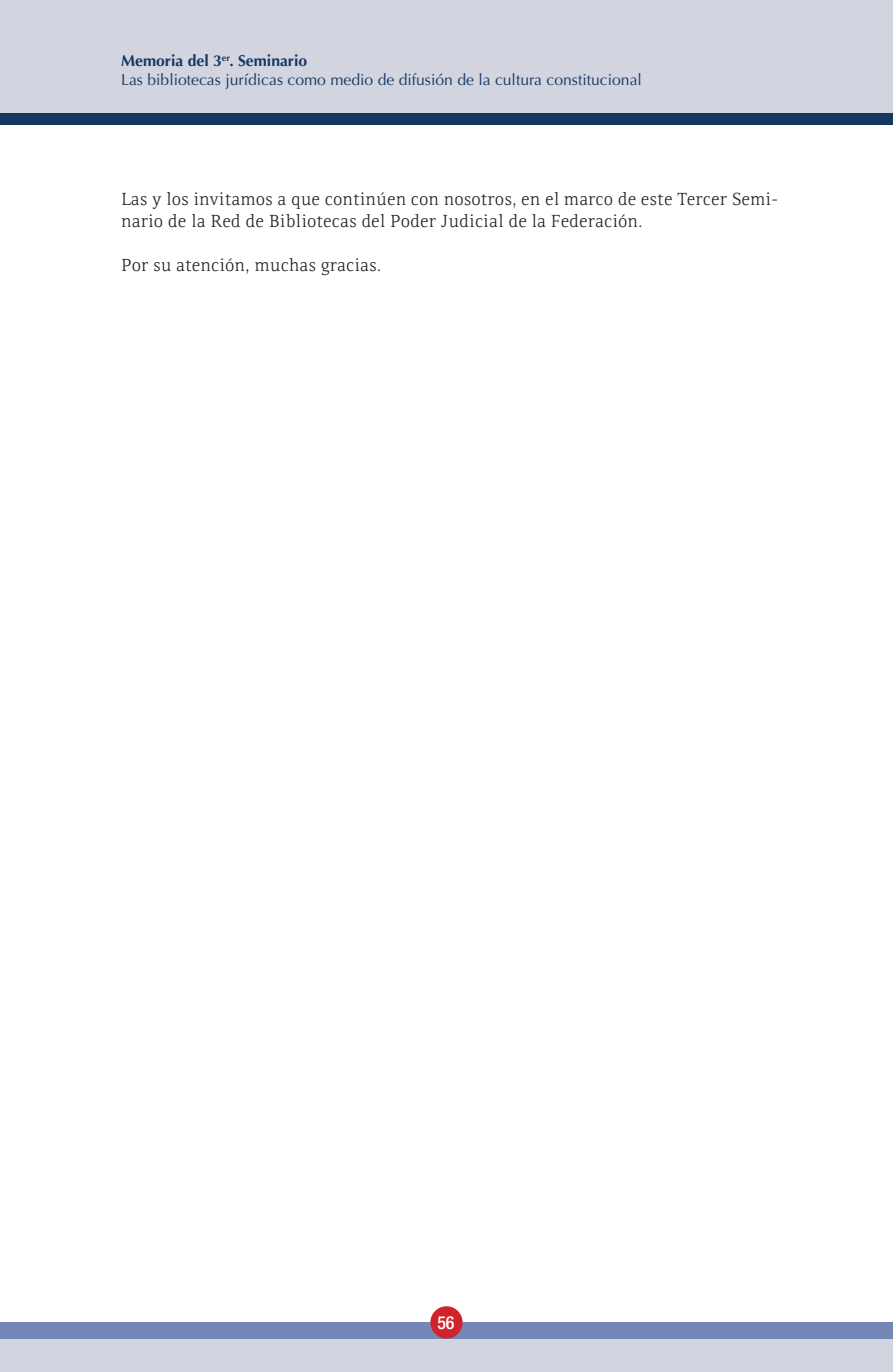
<style>
.page{position:relative;width:893px;height:1372px;background:#fff}
.page>*{position:absolute;margin:0;border:0;box-sizing:border-box;transform-origin:0 0}
.Texto{font:300 18px/22.1px "Resavska ITC Std";color:#231f20}
.t1{font:500 condensed 18px "Helvetica Neue LT Std";color:#fff}
.t2{font:15.75px/18.9px "Optima";color:#153862}
.s1{font-weight:700}
</style>
<div class="page">
<div style="left:0;top:1338px;width:893px;height:33px;background:#d2d4e0"></div>
<div style="left:0;top:1322px;width:893px;height:16px;background:#7587b7"></div>
<div style="left:430px;top:1306px;width:33px;height:32px;background:#d1232a;border-radius:50%"></div>
<div style="left:0;top:0;width:893px;height:123px;background:#d2d4e0"></div>
<div style="left:0;top:113px;width:893px;height:12px;background:#153862"></div>
<p class="t2" style="left:121px;top:52px;width:522px"><span class="s1">Memoria del 3</span><sup>er</sup><span class="s1">. Seminario<br></span>Las bibliotecas jurídicas como medio de difusión de la cultura constitucional</p>
<p class="Texto" style="left:121px;top:187px;width:658px">Las y los invitamos a que continúen con nosotros, en el marco de este Tercer Semi&shy;nario de la Red de Bibliotecas del Poder Judicial de la Federación.</p>
<p class="Texto" style="left:121px;top:254px;width:262px">Por su atención, muchas gracias.</p>
<p class="t1" style="left:437px;top:1311px;width:19px">56</p>
</div>
